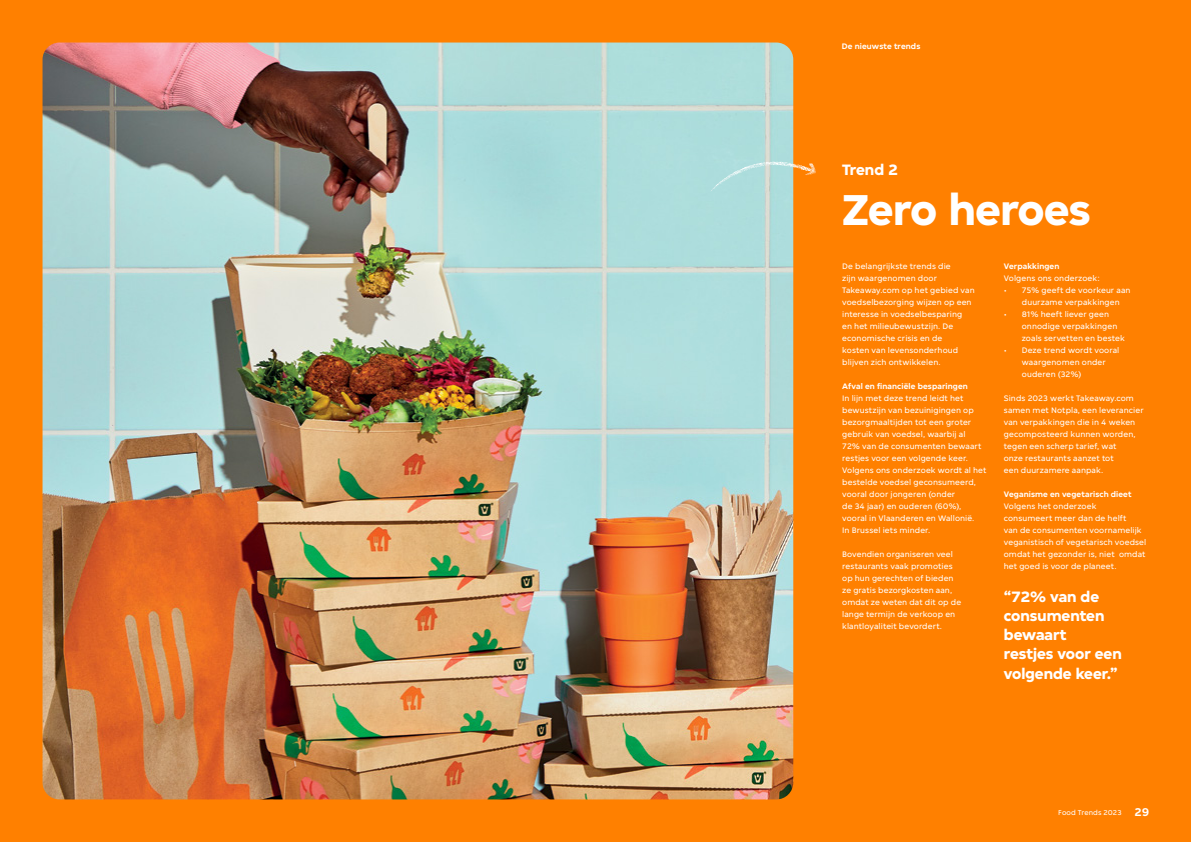
<style>
.page{position:relative;width:1191px;height:842px;background:#ff8000}
.page>*{position:absolute;margin:0;border:0;box-sizing:border-box;transform-origin:0 0}
.t1{font:800 46px "JET Sans";letter-spacing:-.01em;color:#fff}
.t2{font:800 16px/19.2px "JET Sans";color:#fff}
.t3{font:8.5px/12px "JET Sans";letter-spacing:.01em;color:#fff}
.t4{font:700 8.5px "JET Sans";letter-spacing:.015em;color:#fff}
.t5{font:7.5px "JET Sans";letter-spacing:.015em;color:#fff}
.s1{font-weight:700;font-size:12px}
</style>
<div class="page">
<img style="left:43px;top:43px;width:750px;height:756px">
<svg style="left:710px;top:162px;width:106px;height:30px"></svg>
<p class="t4" style="left:842px;top:40px;width:80px">De nieuwste trends</p>
<h2 class="t2" style="left:842px;top:161px;width:57px">Trend 2</h2>
<h1 class="t1" style="left:842px;top:178px;width:250px">Zero heroes</h1>
<p class="t3" style="left:842px;top:260px;width:134px">De belangrijkste trends die<br>zijn waargenomen door<br>Takeaway.com op het gebied van voedselbezorging wijzen op een interesse in voedselbesparing<br>en het milieubewustzijn. De economische crisis en de<br>kosten van levensonderhoud blijven zich ontwikkelen.</p>
<p class="t4" style="left:842px;top:380px;width:127px">Afval en financiële besparingen</p>
<p class="t3" style="left:842px;top:392px;width:146px">In lijn met deze trend leidt het bewustzijn van bezuinigingen op bezorgmaaltijden tot een groter gebruik van voedsel, waarbij al<br>72% van de consumenten bewaart restjes voor een volgende keer.<br>Volgens ons onderzoek wordt al het bestelde voedsel geconsumeerd, vooral door jongeren (onder<br>de 34 jaar) en ouderen (60%), vooral in Vlaanderen en Wallonië.<br>In Brussel iets minder.</p>
<p class="t3" style="left:842px;top:548px;width:120px">Bovendien organiseren veel restaurants vaak promoties op hun gerechten of bieden ze gratis bezorgkosten aan, omdat ze weten dat dit op de lange termijn de verkoop en klantloyaliteit bevordert.</p>
<p class="t4" style="left:1003px;top:260px;width:57px">Verpakkingen</p>
<p class="t3" style="left:1003px;top:272px;width:97px">Volgens ons onderzoek:</p>
<p class="t3" style="left:1021px;top:284px;width:110px;text-indent:-18px">• 75% geeft de voorkeur aan duurzame verpakkingen</p>
<p class="t3" style="left:1021px;top:308px;width:105px;text-indent:-18px">• 81% heeft liever geen onnodige verpakkingen zoals servetten en bestek</p>
<p class="t3" style="left:1021px;top:344px;width:99px;text-indent:-18px">• Deze trend wordt vooral waargenomen onder ouderen (32%)</p>
<p class="t3" style="left:1003px;top:392px;width:141px">Sinds 2023 werkt Takeaway.com samen met Notpla, een leverancier van verpakkingen die in 4 weken gecomposteerd kunnen worden, tegen een scherp tarief, wat<br>onze restaurants aanzet tot<br>een duurzamere aanpak.</p>
<p class="t4" style="left:1003px;top:488px;width:129px">Veganisme en vegetarisch dieet</p>
<p class="t3" style="left:1003px;top:500px;width:144px">Volgens het onderzoek consumeert meer dan de helft<br>van de consumenten voornamelijk veganistisch of vegetarisch voedsel omdat het gezonder is, niet omdat het goed is voor de planeet.</p>
<h2 class="t2" style="left:1003px;top:588px;width:119px">“72% van de consumenten bewaart<br>restjes voor een volgende keer.”</h2>
<p class="t5" style="left:1058px;top:807px;width:92px">Food Trends 2023 <span class="s1">29</span></p>
</div>
